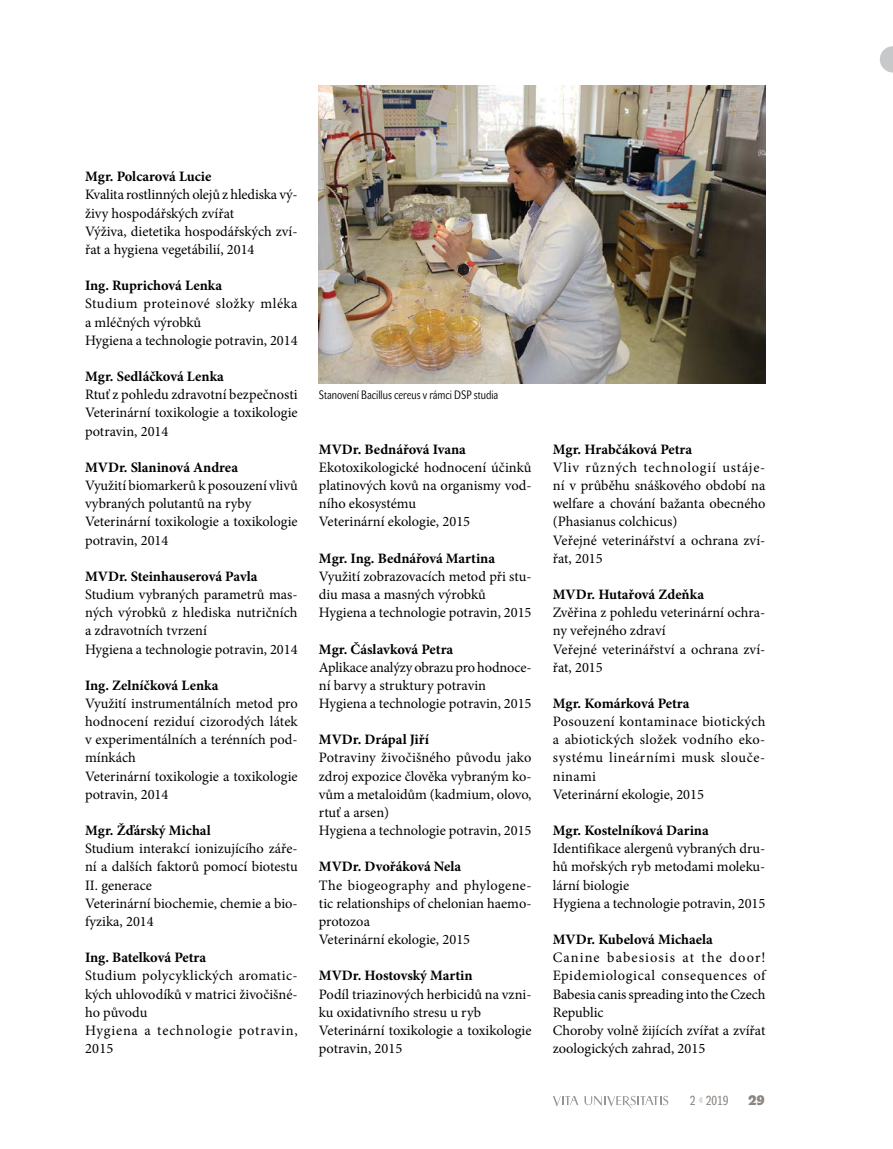
<style>
.page{position:relative;width:893px;height:1149px;background:#fff}
.page>*{position:absolute;margin:0;border:0;box-sizing:border-box;transform-origin:0 0}
.Normální_bez{font:14.4px/18.1px "Minion Pro";color:#000}
.Normální_bez-2{font:700 14.4px "Minion Pro";color:#000}
.Normální_bez-3{font:14.4px/18.1px "Minion Pro";letter-spacing:.025em;color:#000}
.Normální_bez-4{font:14.4px/18.1px "Minion Pro";letter-spacing:.055em;color:#000}
.t1{font:700 13.5px "John Sans Heavy Pro";color:#8d8581}
.t2{font:12.9px "John Sans Cond Text Pro";color:#8d8581}
.popisek{font:12px "John Sans Cond Lite Pro";color:#000}
</style>
<div class="page">
<svg style="left:553px;top:1096px;width:25px;height:10px"></svg>
<svg style="left:584px;top:1095px;width:84px;height:13px"></svg>
<svg style="left:880px;top:46px;width:13px;height:26px"></svg>
<img style="left:319px;top:85px;width:446px;height:298px">
<p class="Normální_bez-2" style="left:85px;top:166px;width:128px">Mgr. Polcarová Lucie</p>
<p class="Normální_bez" style="left:85px;top:186px;width:214px">Kvalita rostlinných olejů z hlediska vý&shy;živy hospodářských zvířat</p>
<p class="Normální_bez" style="left:85px;top:222px;width:214px">Výživa, dietetika hospodářských zví&shy;řat a hygiena vegetábilií, 2014</p>
<p class="Normální_bez-2" style="left:85px;top:275px;width:139px">Ing. Ruprichová Lenka</p>
<p class="Normální_bez-3" style="left:85px;top:294px;width:214px">Studium proteinové složky mléka a mléčných výrobků</p>
<p class="Normální_bez" style="left:85px;top:331px;width:214px">Hygiena a technologie potravin, 2014</p>
<p class="Normální_bez-2" style="left:85px;top:366px;width:140px">Mgr. Sedláčková Lenka</p>
<p class="Normální_bez" style="left:85px;top:385px;width:214px">Rtuť z pohledu zdravotní bezpečnosti</p>
<p class="Normální_bez" style="left:85px;top:403px;width:214px">Veterinární toxikologie a toxikologie potravin, 2014</p>
<p class="Normální_bez-2" style="left:85px;top:457px;width:155px">MVDr. Slaninová Andrea</p>
<p class="Normální_bez" style="left:85px;top:476px;width:214px">Využití biomarkerů k posouzení vlivů vybraných polutantů na ryby</p>
<p class="Normální_bez" style="left:85px;top:512px;width:214px">Veterinární toxikologie a toxikologie potravin, 2014</p>
<p class="Normální_bez-2" style="left:85px;top:566px;width:174px">MVDr. Steinhauserová Pavla</p>
<p class="Normální_bez" style="left:85px;top:585px;width:214px;text-align:justify">Studium vybraných parametrů mas&shy;ných výrobků z hlediska nutričních a zdravotních tvrzení</p>
<p class="Normální_bez" style="left:85px;top:639px;width:214px">Hygiena a technologie potravin, 2014</p>
<p class="Normální_bez-2" style="left:85px;top:675px;width:135px">Ing. Zelníčková Lenka</p>
<p class="Normální_bez" style="left:85px;top:694px;width:214px;text-align:justify">Využití instrumentálních metod pro hodnocení reziduí cizorodých látek v experimentálních a terénních pod&shy;mínkách</p>
<p class="Normální_bez" style="left:85px;top:766px;width:214px">Veterinární toxikologie a toxikologie potravin, 2014</p>
<p class="Normální_bez-2" style="left:85px;top:820px;width:127px">Mgr. Žďárský Michal</p>
<p class="Normální_bez" style="left:85px;top:839px;width:214px;text-align:justify">Studium interakcí ionizujícího záře&shy;ní a dalších faktorů pomocí biotestu II. generace</p>
<p class="Normální_bez" style="left:85px;top:893px;width:214px">Veterinární biochemie, chemie a bio&shy;fyzika, 2014</p>
<p class="Normální_bez-2" style="left:85px;top:947px;width:123px">Ing. Batelková Petra</p>
<p class="Normální_bez" style="left:85px;top:966px;width:214px;text-align:justify">Studium polycyklických aromatic&shy;kých uhlovodíků v matrici živočišné&shy;ho původu</p>
<p class="Normální_bez-4" style="left:85px;top:1020px;width:214px">Hygiena a technologie potravin,<br>2015</p>
<p class="popisek" style="left:319px;top:387px;width:181px">Stanovení Bacillus cereus v rámci DSP studia</p>
<p class="Normální_bez-2" style="left:319px;top:439px;width:149px">MVDr. Bednářová Ivana</p>
<p class="Normální_bez" style="left:319px;top:458px;width:214px;text-align:justify">Ekotoxikologické hodnocení účinků platinových kovů na organismy vod&shy;ního ekosystému</p>
<p class="Normální_bez" style="left:319px;top:512px;width:153px">Veterinární ekologie, 2015</p>
<p class="Normální_bez-2" style="left:319px;top:547px;width:178px">Mgr. Ing. Bednářová Martina</p>
<p class="Normální_bez" style="left:319px;top:567px;width:214px">Využití zobrazovacích metod při stu&shy;diu masa a masných výrobků</p>
<p class="Normální_bez" style="left:319px;top:603px;width:214px">Hygiena a technologie potravin, 2015</p>
<p class="Normální_bez-2" style="left:319px;top:638px;width:136px">Mgr. Čáslavková Petra</p>
<p class="Normální_bez" style="left:319px;top:657px;width:214px">Aplikace analýzy obrazu pro hodnoce&shy;ní barvy a struktury potravin</p>
<p class="Normální_bez" style="left:319px;top:694px;width:214px">Hygiena a technologie potravin, 2015</p>
<p class="Normální_bez-2" style="left:319px;top:729px;width:112px">MVDr. Drápal Jiří</p>
<p class="Normální_bez" style="left:319px;top:748px;width:214px;text-align:justify">Potraviny živočišného původu jako zdroj expozice člověka vybraným ko&shy;vům a metaloidům (kadmium, olovo, rtuť a arsen)</p>
<p class="Normální_bez" style="left:319px;top:821px;width:214px">Hygiena a technologie potravin, 2015</p>
<p class="Normální_bez-2" style="left:319px;top:856px;width:144px">MVDr. Dvořáková Nela</p>
<p class="Normální_bez" style="left:319px;top:875px;width:214px;text-align:justify">The biogeography and phylogene&shy;tic relationships of chelonian haemo&shy;protozoa</p>
<p class="Normální_bez" style="left:319px;top:930px;width:153px">Veterinární ekologie, 2015</p>
<p class="Normální_bez-2" style="left:319px;top:965px;width:155px">MVDr. Hostovský Martin</p>
<p class="Normální_bez" style="left:319px;top:984px;width:214px">Podíl triazinových herbicidů na vzni&shy;ku oxidativního stresu u ryb</p>
<p class="Normální_bez" style="left:319px;top:1020px;width:214px">Veterinární toxikologie a toxikologie potravin, 2015</p>
<p class="Normální_bez-2" style="left:553px;top:439px;width:141px">Mgr. Hrabčáková Petra</p>
<p class="Normální_bez" style="left:553px;top:458px;width:214px;text-align:justify">Vliv různých technologií ustáje&shy;ní v průběhu snáškového období na welfare a chování bažanta obecného (Phasianus colchicus)</p>
<p class="Normální_bez" style="left:553px;top:530px;width:214px">Veřejné veterinářství a ochrana zví&shy;řat, 2015</p>
<p class="Normální_bez-2" style="left:553px;top:584px;width:153px">MVDr. Hutařová Zdeňka</p>
<p class="Normální_bez" style="left:553px;top:603px;width:214px">Zvěřina z pohledu veterinární ochra&shy;ny veřejného zdraví</p>
<p class="Normální_bez" style="left:553px;top:639px;width:214px">Veřejné veterinářství a ochrana zví&shy;řat, 2015</p>
<p class="Normální_bez-2" style="left:553px;top:693px;width:138px">Mgr. Komárková Petra</p>
<p class="Normální_bez" style="left:553px;top:712px;width:214px;text-align:justify">Posouzení kontaminace biotických a abiotických složek vodního eko&shy;systému lineárními musk slouče&shy;ninami</p>
<p class="Normální_bez" style="left:553px;top:785px;width:153px">Veterinární ekologie, 2015</p>
<p class="Normální_bez-2" style="left:553px;top:820px;width:157px">Mgr. Kostelníková Darina</p>
<p class="Normální_bez" style="left:553px;top:839px;width:214px;text-align:justify">Identifikace alergenů vybraných dru&shy;hů mořských ryb metodami moleku&shy;lární biologie</p>
<p class="Normální_bez" style="left:553px;top:893px;width:214px">Hygiena a technologie potravin, 2015</p>
<p class="Normální_bez-2" style="left:553px;top:929px;width:162px">MVDr. Kubelová Michaela</p>
<p class="Normální_bez" style="left:553px;top:948px;width:214px;text-align:justify">Canine babesiosis at the door!<br>Epidemiological consequences of Babesia canis spreading into the Czech Republic</p>
<p class="Normální_bez" style="left:553px;top:1020px;width:214px">Choroby volně žijících zvířat a zvířat zoologických zahrad, 2015</p>
<p class="t2" style="left:690px;top:1092px;width:7px">2</p>
<p class="t1" style="left:748px;top:1092px;width:18px">29</p>
<p class="t2" style="left:706px;top:1092px;width:24px">2019</p>
</div>
